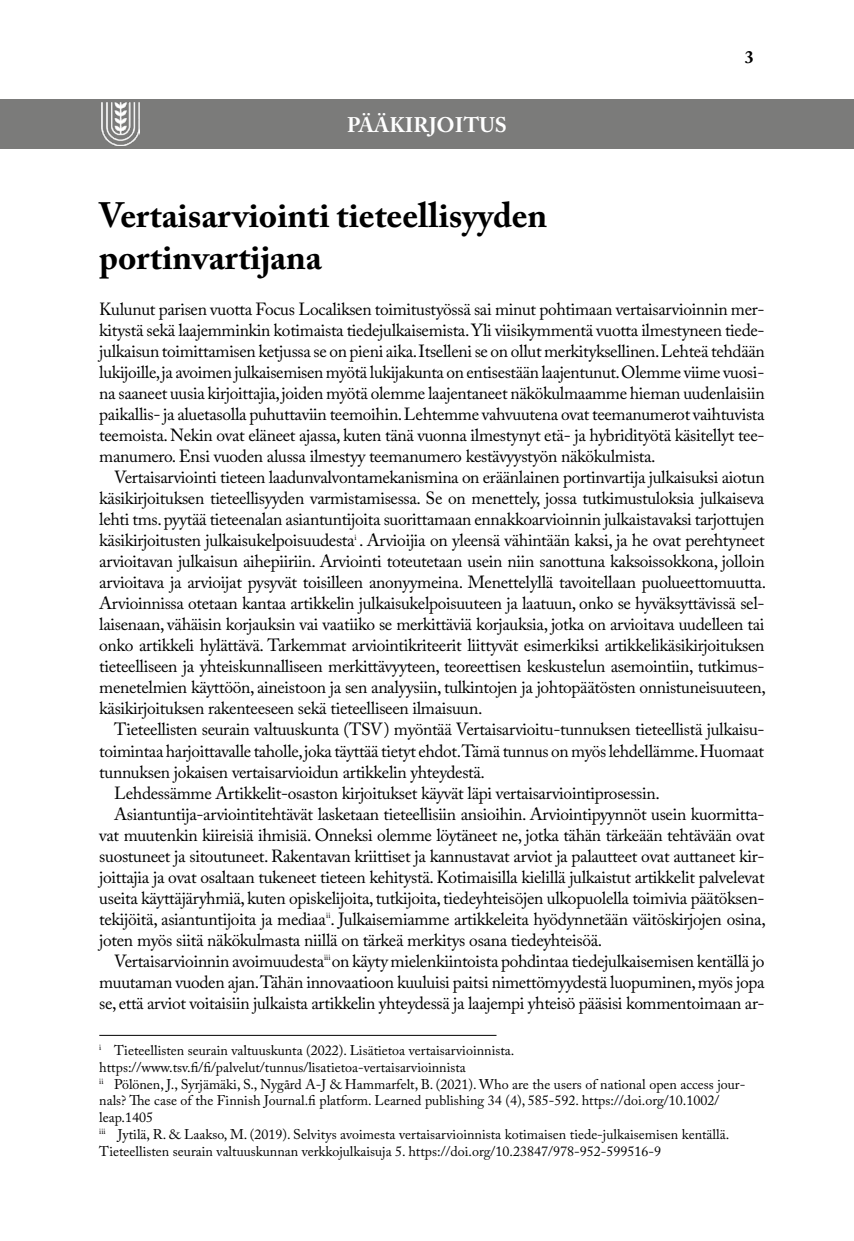
<style>
.page{position:relative;width:854px;height:1241px;background:#fff}
.page>*{position:absolute;margin:0;border:0;box-sizing:border-box;transform-origin:0 0}
.t1{font:700 35px/42px "Adobe Caslon Pro";color:#000}
.t2{font:700 21px "Adobe Caslon Pro";color:#fff}
.t3{font:17.5px/21px "Adobe Caslon Pro";letter-spacing:-.02em;color:#000;text-align:justify}
.t4{font:700 17.5px "Adobe Caslon Pro";color:#000}
.t5{font:14px/16.8px "Adobe Caslon Pro";color:#000}
.t6{font:8.22px "Adobe Caslon Pro";color:#000}
</style>
<div class="page">
<div style="left:0;top:99px;width:853px;height:50px;background:#7b7b7a"></div>
<img style="left:101px;top:103px;width:38px;height:42px">
<hr style="left:99px;top:1034px;width:397px;height:1px;background:#000">
<p class="t2" style="left:347px;top:112px;width:161px">PÄÄKIRJOITUS</p>
<p class="t4" style="left:744px;top:47px;width:10px">3</p>
<h1 class="t1" style="left:99px;top:194px;width:449px">Vertaisarviointi tieteellisyyden portinvartijana</h1>
<p class="t3" style="left:99px;top:298px;width:666px">Kulunut parisen vuotta Focus Localiksen toimitustyössä sai minut pohtimaan vertaisarvioinnin mer&shy;kitystä sekä laajemminkin kotimaista tiedejulkaisemista. Yli viisikymmentä vuotta ilmestyneen tiede&shy;julkaisun toimittamisen ketjussa se on pieni aika. Itselleni se on ollut merkityksellinen. Lehteä tehdään lukijoille, ja avoimen julkaisemisen myötä lukijakunta on entisestään laajentunut. Olemme viime vuosi&shy;na saaneet uusia kirjoittajia, joiden myötä olemme laajentaneet näkökulmaamme hieman uudenlaisiin paikallis- ja aluetasolla puhuttaviin teemoihin. Lehtemme vahvuutena ovat teemanumerot vaihtuvista teemoista. Nekin ovat eläneet ajassa, kuten tänä vuonna ilmestynyt etä- ja hybridityötä käsitellyt tee&shy;manumero. Ensi vuoden alussa ilmestyy teemanumero kestävyystyön näkökulmista.</p>
<p class="t3" style="left:99px;top:466px;width:668px;text-indent:15px">Vertaisarviointi tieteen laadunvalvontamekanismina on eräänlainen portinvartija julkaisuksi aiotun käsikirjoituksen tieteellisyyden varmistamisessa. Se on menettely, jossa tutkimustuloksia julkaiseva lehti tms. pyytää tieteenalan asiantuntijoita suorittamaan ennakkoarvioinnin julkaistavaksi tarjottujen käsikirjoitusten julkaisukelpoisuudesta<sup>1</sup>. Arvioijia on yleensä vähintään kaksi, ja he ovat perehtyneet arvioitavan julkaisun aihepiiriin. Arviointi toteutetaan usein niin sanottuna kaksoissokkona, jolloin arvioitava ja arvioijat pysyvät toisilleen anonyymeina. Menettelyllä tavoitellaan puolueettomuutta.<br>Arvioinnissa otetaan kantaa artikkelin julkaisukelpoisuuteen ja laatuun, onko se hyväksyttävissä sel&shy;laisenaan, vähäisin korjauksin vai vaatiiko se merkittäviä korjauksia, jotka on arvioitava uudelleen tai onko artikkeli hylättävä. Tarkemmat arviointikriteerit liittyvät esimerkiksi artikkelikäsikirjoituksen tieteelliseen ja yhteiskunnalliseen merkittävyyteen, teoreettisen keskustelun asemointiin, tutkimus&shy;menetelmien käyttöön, aineistoon ja sen analyysiin, tulkintojen ja johtopäätösten onnistuneisuuteen, käsikirjoituksen rakenteeseen sekä tieteelliseen ilmaisuun.</p>
<p class="t3" style="left:114px;top:718px;width:651px">Tieteellisten seurain valtuuskunta (TSV) myöntää Vertaisarvioitu-tunnuksen tieteellistä julkaisu-</p>
<p class="t3" style="left:99px;top:739px;width:666px">toimintaa harjoittavalle taholle, joka täyttää tietyt ehdot.Tämä tunnus on myös lehdellämme. Huomaat</p>
<p class="t3" style="left:99px;top:760px;width:387px">tunnuksen jokaisen vertaisarvioidun artikkelin yhteydestä.</p>
<p class="t3" style="left:114px;top:781px;width:547px">Lehdessämme Artikkelit-osaston kirjoitukset käyvät läpi vertaisarviointiprosessin.</p>
<p class="t3" style="left:114px;top:802px;width:651px">Asiantuntija-arviointitehtävät lasketaan tieteellisiin ansioihin. Arviointipyynnöt usein kuormitta-</p>
<p class="t3" style="left:99px;top:823px;width:666px">vat muutenkin kiireisiä ihmisiä. Onneksi olemme löytäneet ne, jotka tähän tärkeään tehtävään ovat</p>
<p class="t3" style="left:99px;top:844px;width:666px">suostuneet ja sitoutuneet. Rakentavan kriittiset ja kannustavat arviot ja palautteet ovat auttaneet kir-</p>
<p class="t3" style="left:99px;top:865px;width:666px">joittajia ja ovat osaltaan tukeneet tieteen kehitystä. Kotimaisilla kielillä julkaistut artikkelit palvelevat</p>
<p class="t3" style="left:99px;top:886px;width:666px">useita käyttäjäryhmiä, kuten opiskelijoita, tutkijoita, tiedeyhteisöjen ulkopuolella toimivia päätöksen-</p>
<p class="t3" style="left:99px;top:907px;width:667px">tekijöitä, asiantuntijoita ja mediaa<sup>2</sup>. Julkaisemiamme artikkeleita hyödynnetään väitöskirjojen osina,</p>
<p class="t3" style="left:99px;top:928px;width:504px">joten myös siitä näkökulmasta niillä on tärkeä merkitys osana tiedeyhteisöä.</p>
<p class="t3" style="left:114px;top:949px;width:651px">Vertaisarvioinnin avoimuudesta<sup>3</sup> on käyty mielenkiintoista pohdintaa tiedejulkaisemisen kentällä jo</p>
<p class="t3" style="left:99px;top:970px;width:666px">muutaman vuoden ajan.Tähän innovaatioon kuuluisi paitsi nimettömyydestä luopuminen, myös jopa</p>
<p class="t3" style="left:99px;top:991px;width:666px">se, että arviot voitaisiin julkaista artikkelin yhteydessä ja laajempi yhteisö pääsisi kommentoimaan ar-</p>
<p class="t5" style="left:99px;top:1041px;width:647px"><sup>i</sup> Tieteellisten seurain valtuuskunta (2022). Lisätietoa vertaisarvioinnista. https://www.tsv.fi/fi/palvelut/tunnus/lisatietoa-vertaisarvioinnista<br><sup>ii</sup> Pölönen, J., Syrjämäki, S., Nygård A-J &amp; Hammarfelt, B. (2021). Who are the users of national open access jour&shy;nals? The case of the Finnish Journal.fi platform. Learned publishing 34 (4), 585-592. https://doi.org/10.1002/ leap.1405<br><sup>iii</sup> Jytilä, R. &amp; Laakso, M. (2019). Selvitys avoimesta vertaisarvioinnista kotimaisen tiede-julkaisemisen kentällä.<br>Tieteellisten seurain valtuuskunnan verkkojulkaisuja 5. https://doi.org/10.23847/978-952-599516-9</p>
<p class="t6" style="left:354px;top:532px;width:4px">i</p>
<p class="t6" style="left:326px;top:910px;width:6px">ii</p>
<p class="t6" style="left:324px;top:952px;width:8px">iii</p>
</div>
